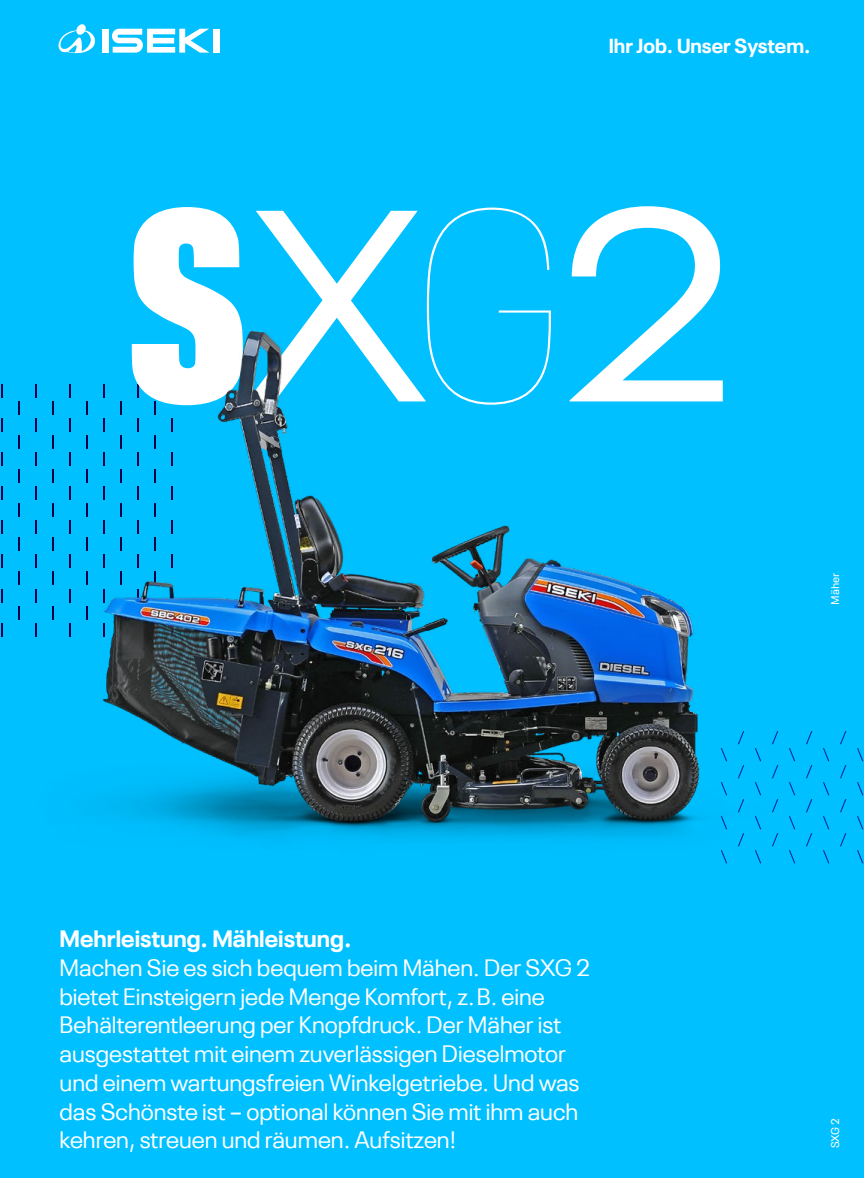
<style>
.page{position:relative;width:864px;height:1178px;background:#fff}
.page>*{position:absolute;margin:0;border:0;box-sizing:border-box;transform-origin:0 0}
.t1{font:900 condensed 270px "Neue Plak";color:#fff}
.t2{font:23.7px/28.7px "Neue Plak";color:#fff}
.t3{font:700 23.7px "Neue Plak";color:#fff}
.t4{font:700 20.25px "Neue Plak";color:#fff}
.t5{font:11.25px "Neue Plak Text";color:#fff}
.s1{font-weight:400;font-stretch:normal}
.s2{font-weight:200}
.s3{font-weight:400;font-stretch:expanded}
</style>
<div class="page">
<div style="left:0;top:0;width:863px;height:1178px;background:#00c0ff"></div>
<svg style="left:58px;top:24px;width:37px;height:30px"></svg>
<div style="left:102px;top:29px;width:6px;height:24px;background:#fff"></div>
<div style="left:214px;top:29px;width:6px;height:24px;background:#fff"></div>
<svg style="left:112px;top:29px;width:97px;height:24px"></svg>
<img style="left:1px;top:331px;width:862px;height:533px">
<p class="t4" style="left:608px;top:29px;width:203px">Ihr Job. Unser System.</p>
<h1 class="t1" style="left:130px;top:108px;width:605px">S<span class="s1">X</span><span class="s2">G</span><span class="s3">2</span></h1>
<p class="t5" style="left:825px;top:605px;width:34px;rotate:-90deg">Mäher</p>
<p class="t3" style="left:60px;top:920px;width:293px">Mehrleistung. Mähleistung.</p>
<p class="t2" style="left:60px;top:951px;width:531px">Machen Sie es sich bequem beim Mähen. Der SXG 2 bietet Einsteigern jede Menge Komfort, z.B. eine Behälterentleerung per Knopfdruck. Der Mäher ist ausgestattet mit einem zuverlässigen Dieselmotor und einem wartungsfreien Winkelgetriebe. Und was das Schönste ist – optional können Sie mit ihm auch kehren, streuen und räumen. Aufsitzen!</p>
<p class="t5" style="left:825px;top:1148px;width:32px;rotate:-90deg">SXG 2</p>
</div>
